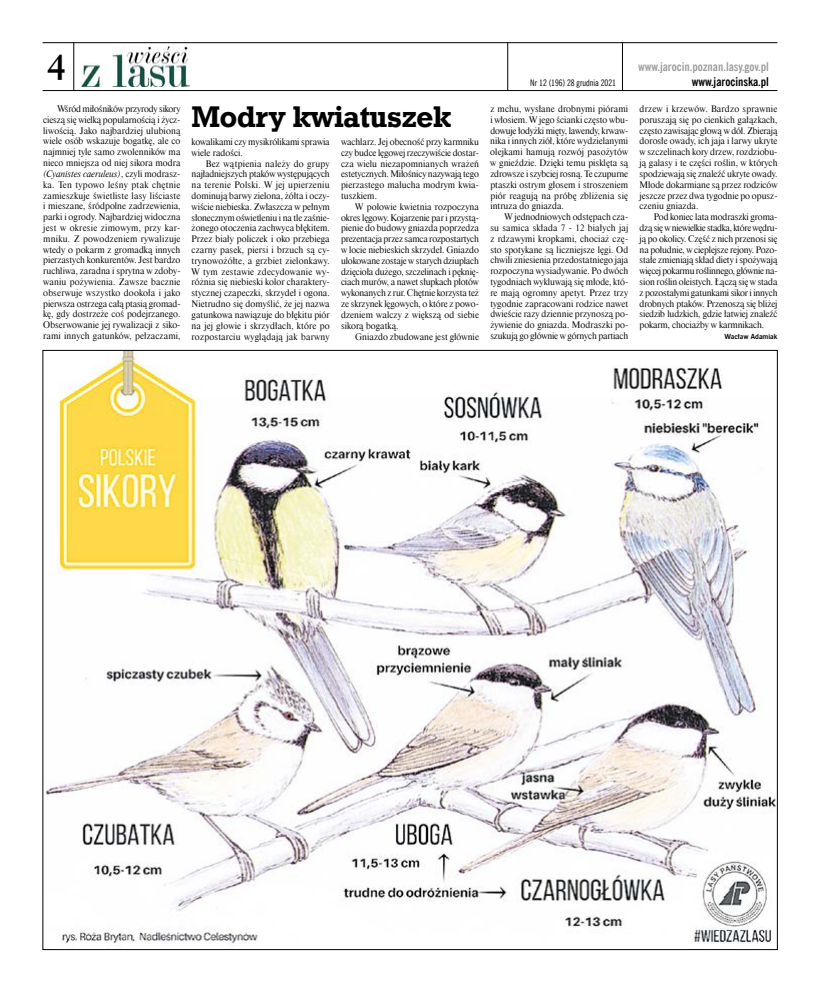
<style>
.page{position:relative;width:820px;height:993px;background:#fff}
.page>*{position:absolute;margin:0;border:0;box-sizing:border-box;transform-origin:0 0}
.t1{font:700 36px "Class Garmnd EU";color:#000}
.t2{font:30px "Geo Slab 712 Bd EU";color:#000}
.t3{font:700 12px "News Goth Cn EU";color:#9d9d9c}
.t4{font:700 12px "News Goth Cn EU";color:#000}
.t5{font:9px/10.8px "Dutch 801 Hd EU";letter-spacing:.005em;color:#000;text-align:justify}
.t6{font:9px "News Goth Cn EU";color:#000}
.t7{font:700 7px "News Goth EU";letter-spacing:.005em;color:#000}
.s1{font-style:italic}
</style>
<div class="page">
<hr style="left:43px;top:42px;width:734px;height:1px;background:#000">
<hr style="left:43px;top:90px;width:734px;height:1px;background:#000">
<hr style="left:622px;top:43px;width:1px;height:48px;background:#000">
<hr style="left:507px;top:43px;width:1px;height:47px;background:#000">
<hr style="left:74px;top:43px;width:1px;height:47px;background:#000">
<img style="left:81px;top:47px;width:109px;height:39px">
<img style="left:45px;top:352px;width:730px;height:592px">
<h1 class="t1" style="left:47px;top:45px;width:22px">4</h1>
<h3 class="t3" style="left:638px;top:59px;width:132px">www.jarocin.poznan.lasy.gov.pl</h3>
<p class="t6" style="left:530px;top:77px;width:87px">Nr 12 (196) 28 grudnia 2021</p>
<h3 class="t4" style="left:691px;top:74px;width:79px">www.jarocinska.pl</h3>
<p class="t5" style="left:43px;top:104px;width:139px;text-indent:14px">Wśród miłośników przyrody sikory cieszą się wielką popularnością i życz&shy;liwością. Jako najbardziej ulubioną wiele osób wskazuje bogatkę, ale co najmniej tyle samo zwolenników ma nieco mniejsza od niej sikora modra <span class="s1">(Cyanistes caeruleus)</span>, czyli modrasz&shy;ka. Ten typowo leśny ptak chętnie zamieszkuje świetliste lasy liściaste i mieszane, śródpolne zadrzewienia, parki i ogrody. Najbardziej widoczna jest w okresie zimowym, przy kar&shy;mniku. Z powodzeniem rywalizuje wtedy o pokarm z gromadką innych pierzastych konkurentów. Jest bardzo ruchliwa, zaradna i sprytna w zdoby&shy;waniu pożywienia. Zawsze bacznie obserwuje wszystko dookoła i jako pierwsza ostrzega całą ptasią gromad&shy;kę, gdy dostrzeże coś podejrzanego.<br>Obserwowanie jej rywalizacji z siko&shy;rami innych gatunków, pełzaczami,</p>
<p class="t5" style="left:490px;top:104px;width:139px">z mchu, wysłane drobnymi piórami i włosiem. W jego ścianki często wbu&shy;dowuje łodyżki mięty, lawendy, krwaw&shy;nika i innych ziół, które wydzielanymi olejkami hamują rozwój pasożytów w gnieździe. Dzięki temu pisklęta są zdrowsze i szybciej rosną. Te czupurne ptaszki ostrym głosem i stroszeniem piór reagują na próbę zbliżenia się intruza do gniazda.</p>
<p class="t5" style="left:490px;top:212px;width:139px;text-indent:14px">W jednodniowych odstępach cza&shy;su samica składa 7 - 12 białych jaj z rdzawymi kropkami, chociaż czę&shy;sto spotykane są liczniejsze lęgi. Od chwili zniesienia przedostatniego jaja rozpoczyna wysiadywanie. Po dwóch tygodniach wykluwają się młode, któ&shy;re mają ogromny apetyt. Przez trzy tygodnie zapracowani rodzice nawet dwieście razy dziennie przynoszą po&shy;żywienie do gniazda. Modraszki po&shy;szukują go głównie w górnych partiach</p>
<p class="t5" style="left:639px;top:104px;width:139px">drzew i krzewów. Bardzo sprawnie poruszają się po cienkich gałązkach, często zawisając głową w dół. Zbierają dorosłe owady, ich jaja i larwy ukryte w szczelinach kory drzew, rozdziobu&shy;ją galasy i te części roślin, w których spodziewają się znaleźć ukryte owady.<br>Młode dokarmiane są przez rodziców jeszcze przez dwa tygodnie po opusz&shy;czeniu gniazda.</p>
<p class="t5" style="left:639px;top:212px;width:139px;text-indent:14px">Pod koniec lata modraszki groma&shy;dzą się w niewielkie stadka, które wędru&shy;ją po okolicy. Część z nich przenosi się na południe, w cieplejsze rejony. Pozo&shy;stałe zmieniają skład diety i spożywają więcej pokarmu roślinnego, głównie na&shy;sion roślin oleistych. Łączą się w stada z pozostałymi gatunkami sikor i innych drobnych ptaków. Przenoszą się bliżej siedzib ludzkich, gdzie łatwiej znaleźć pokarm, chociażby w karmnikach.</p>
<p class="t7" style="left:724px;top:332px;width:54px">Wacław Adamiak</p>
<h2 class="t2" style="left:192px;top:98px;width:261px">Modry kwiatuszek</h2>
<p class="t5" style="left:191px;top:136px;width:140px">kowalikami czy mysikrólikami sprawia wiele radości.</p>
<p class="t5" style="left:191px;top:158px;width:140px;text-indent:14px">Bez wątpienia należy do grupy najładniejszych ptaków występujących na terenie Polski. W jej upierzeniu dominują barwy zielona, żółta i oczy&shy;wiście niebieska. Zwłaszcza w pełnym słonecznym oświetleniu i na tle zaśnie&shy;żonego otoczenia zachwyca błękitem.<br>Przez biały policzek i oko przebiega czarny pasek, piersi i brzuch są cy&shy;trynowożółte, a grzbiet zielonkawy.<br>W tym zestawie zdecydowanie wy&shy;różnia się niebieski kolor charaktery&shy;stycznej czapeczki, skrzydeł i ogona.<br>Nietrudno się domyślić, że jej nazwa gatunkowa nawiązuje do błękitu piór na jej głowie i skrzydłach, które po rozpostarciu wyglądają jak barwny</p>
<p class="t5" style="left:341px;top:136px;width:139px">wachlarz. Jej obecność przy karmniku czy budce lęgowej rzeczywiście dostar&shy;cza wielu niezapomnianych wrażeń estetycznych. Miłośnicy nazywają tego pierzastego malucha modrym kwia&shy;tuszkiem.</p>
<p class="t5" style="left:341px;top:201px;width:139px;text-indent:14px">W połowie kwietnia rozpoczyna okres lęgowy. Kojarzenie par i przystą&shy;pienie do budowy gniazda poprzedza prezentacja przez samca rozpostartych w locie niebieskich skrzydeł. Gniazdo ulokowane zostaje w starych dziuplach dzięcioła dużego, szczelinach i pęknię&shy;ciach murów, a nawet słupkach płotów wykonanych z rur. Chętnie korzysta też ze skrzynek lęgowych, o które z powo&shy;dzeniem walczy z większą od siebie sikorą bogatką.</p>
<p class="t5" style="left:355px;top:331px;width:125px">Gniazdo zbudowane jest głównie</p>
</div>
